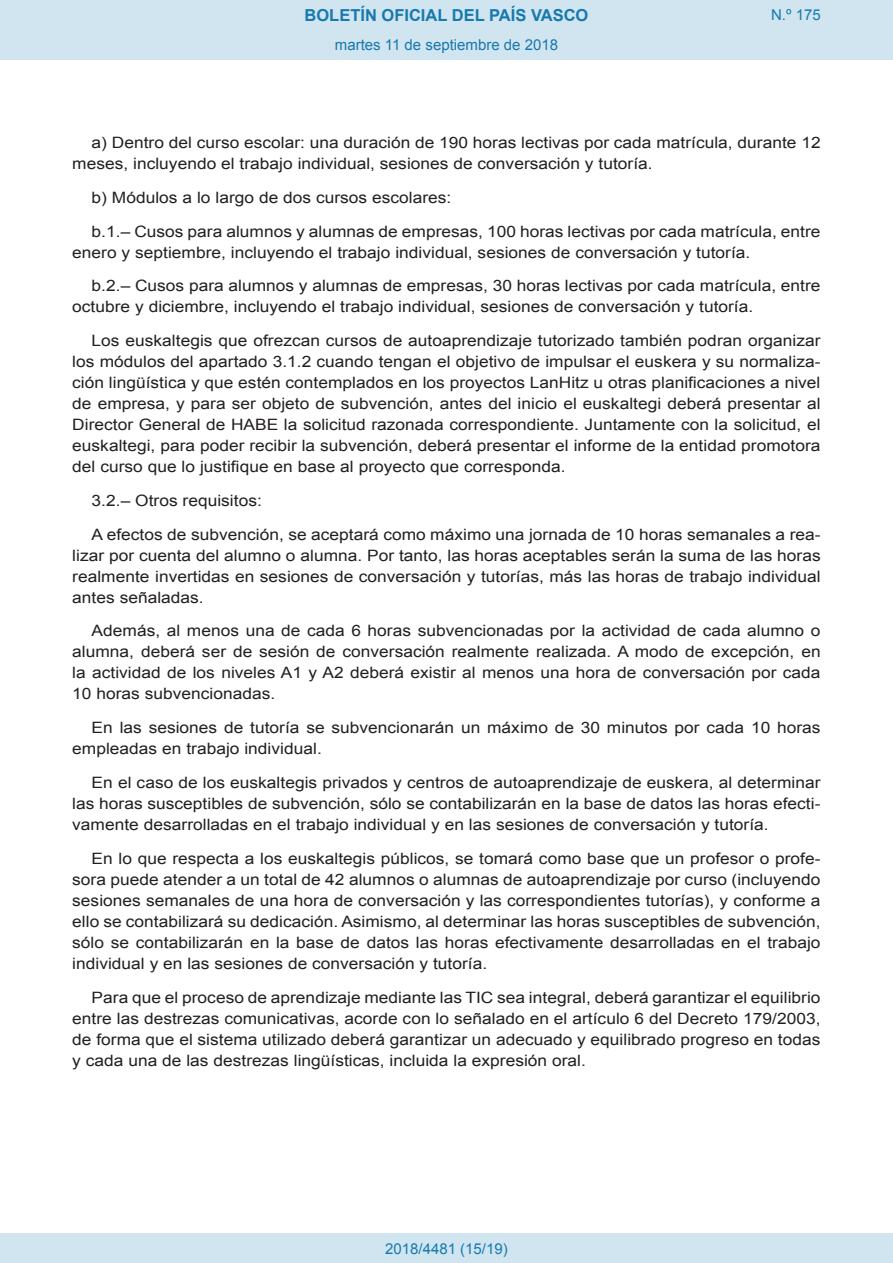
<style>
.page{position:relative;width:893px;height:1263px;background:#fff}
.page>*{position:absolute;margin:0;border:0;box-sizing:border-box;transform-origin:0 0}
.t1{font:700 16.5px "Arial";color:#1879ad}
.BOPVDetalle{font:15.6px/21px "Arial";color:#231f20;text-align:justify;scale:1.11 1}
.Paginacion_Centro{font:15px "Arial";color:#1879ad}
</style>
<div class="page">
<div style="left:0;top:0;width:893px;height:60px;background:#d0e5f0"></div>
<div style="left:0;top:1233px;width:893px;height:30px;background:#d0e5f0"></div>
<p class="t1" style="left:305px;top:4px;width:285px">BOLETÍN OFICIAL DEL PAÍS VASCO</p>
<p class="Paginacion_Centro" style="left:335px;top:35px;width:225px">martes 11 de septiembre de 2018</p>
<p class="Paginacion_Centro" style="left:771px;top:5px;width:51px">N.º 175</p>
<p class="BOPVDetalle" style="left:72px;top:132px;width:676px;text-indent:19px">a) Dentro del curso escolar: una duración de 190 horas lectivas por cada matrícula, durante 12 meses, incluyendo el trabajo individual, sesiones de conversación y tutoría.</p>
<p class="BOPVDetalle" style="left:92px;top:187px;width:326px">b) Módulos a lo largo de dos cursos escolares:</p>
<p class="BOPVDetalle" style="left:72px;top:221px;width:676px;text-indent:19px">b.1.– Cusos para alumnos y alumnas de empresas, 100 horas lectivas por cada matrícula, entre enero y septiembre, incluyendo el trabajo individual, sesiones de conversación y tutoría.</p>
<p class="BOPVDetalle" style="left:72px;top:276px;width:676px;text-indent:19px">b.2.– Cusos para alumnos y alumnas de empresas, 30 horas lectivas por cada matrícula, entre octubre y diciembre, incluyendo el trabajo individual, sesiones de conversación y tutoría.</p>
<p class="BOPVDetalle" style="left:72px;top:330px;width:676px;text-indent:19px">Los euskaltegis que ofrezcan cursos de autoaprendizaje tutorizado también podran organizar los módulos del apartado 3.1.2 cuando tengan el objetivo de impulsar el euskera y su normaliza&shy;ción lingüística y que estén contemplados en los proyectos LanHitz u otras planificaciones a nivel de empresa, y para ser objeto de subvención, antes del inicio el euskaltegi deberá presentar al Director General de HABE la solicitud razonada correspondiente. Juntamente con la solicitud, el euskaltegi, para poder recibir la subvención, deberá presentar el informe de la entidad promotora del curso que lo justifique en base al proyecto que corresponda.</p>
<p class="BOPVDetalle" style="left:92px;top:490px;width:155px">3.2.– Otros requisitos:</p>
<p class="BOPVDetalle" style="left:72px;top:524px;width:676px;text-indent:19px">A efectos de subvención, se aceptará como máximo una jornada de 10 horas semanales a rea&shy;lizar por cuenta del alumno o alumna. Por tanto, las horas aceptables serán la suma de las horas realmente invertidas en sesiones de conversación y tutorías, más las horas de trabajo individual antes señaladas.</p>
<p class="BOPVDetalle" style="left:72px;top:621px;width:676px;text-indent:19px">Además, al menos una de cada 6 horas subvencionadas por la actividad de cada alumno o alumna, deberá ser de sesión de conversación realmente realizada. A modo de excepción, en la actividad de los niveles A1 y A2 deberá existir al menos una hora de conversación por cada 10 horas subvencionadas.</p>
<p class="BOPVDetalle" style="left:72px;top:717px;width:676px;text-indent:19px">En las sesiones de tutoría se subvencionarán un máximo de 30 minutos por cada 10 horas empleadas en trabajo individual.</p>
<p class="BOPVDetalle" style="left:72px;top:772px;width:676px;text-indent:19px">En el caso de los euskaltegis privados y centros de autoaprendizaje de euskera, al determinar las horas susceptibles de subvención, sólo se contabilizarán en la base de datos las horas efecti&shy;vamente desarrolladas en el trabajo individual y en las sesiones de conversación y tutoría.</p>
<p class="BOPVDetalle" style="left:72px;top:848px;width:676px;text-indent:19px">En lo que respecta a los euskaltegis públicos, se tomará como base que un profesor o profe&shy;sora puede atender a un total de 42 alumnos o alumnas de autoaprendizaje por curso (incluyendo sesiones semanales de una hora de conversación y las correspondientes tutorías), y conforme a ello se contabilizará su dedicación. Asimismo, al determinar las horas susceptibles de subvención, sólo se contabilizarán en la base de datos las horas efectivamente desarrolladas en el trabajo individual y en las sesiones de conversación y tutoría.</p>
<p class="BOPVDetalle" style="left:72px;top:987px;width:676px;text-indent:19px">Para que el proceso de aprendizaje mediante las TIC sea integral, deberá garantizar el equilibrio entre las destrezas comunicativas, acorde con lo señalado en el artículo 6 del Decreto 179/2003, de forma que el sistema utilizado deberá garantizar un adecuado y equilibrado progreso en todas y cada una de las destrezas lingüísticas, incluida la expresión oral.</p>
<p class="Paginacion_Centro" style="left:385px;top:1238px;width:124px">2018/4481 (15/19)</p>
</div>
